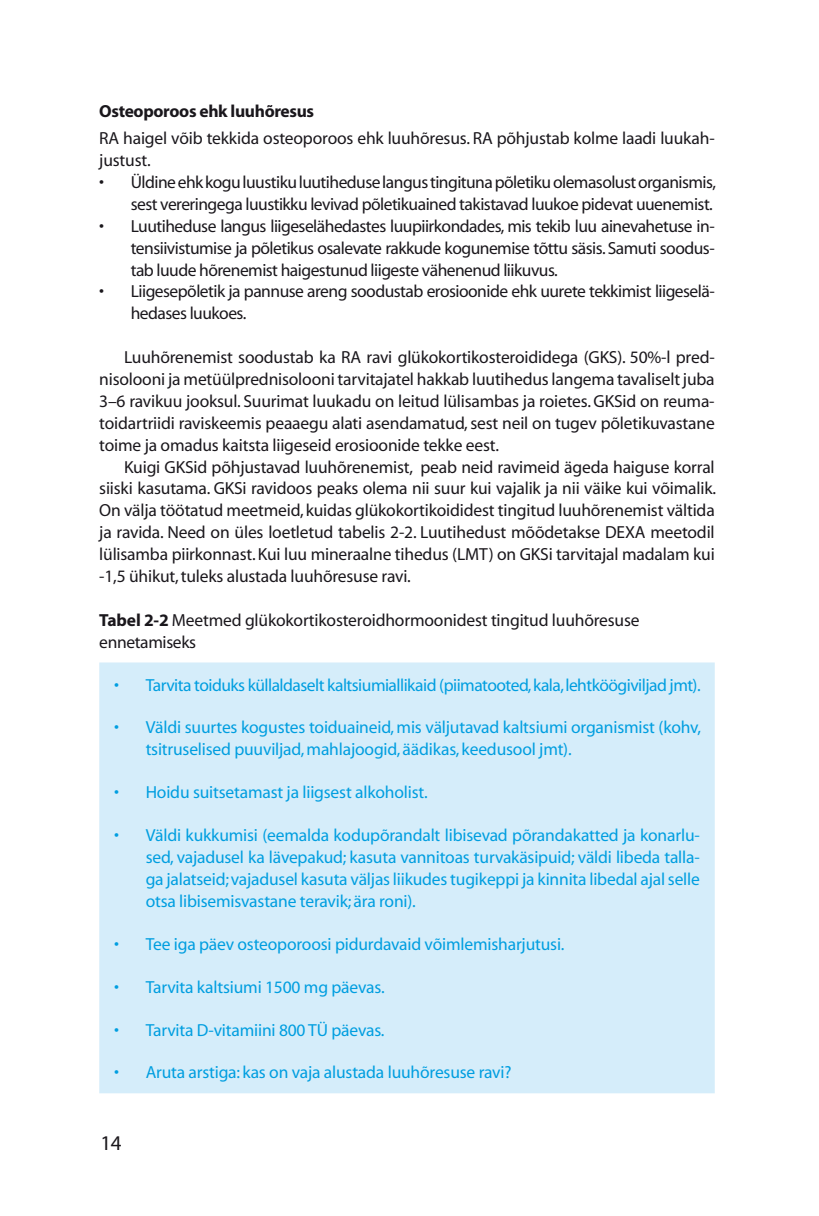
<style>
.page{position:relative;width:819px;height:1216px;background:#fff}
.page>*{position:absolute;margin:0;border:0;box-sizing:border-box;transform-origin:0 0}
.t1{font:21px "Myriad";color:#1a171c}
.t2{font:17.5px/21.9px "Myriad";letter-spacing:-.03em;color:#1a171c;text-align:justify}
.t3{font:17.5px/21.9px "Myriad";letter-spacing:-.01em;color:#009ee0}
.t4{font:17.5px/21.9px "Myriad";letter-spacing:-.01em;color:#1a171c}
.t5{font:17.5px "Myriad";letter-spacing:-.03em;color:#009ee0}
.t6{font:700 17.5px "Myriad";letter-spacing:-.02em;color:#1a171c}
.s1{font-weight:700}
</style>
<div class="page">
<div style="left:99px;top:662px;width:615px;height:431px;background:#d5edfa"></div>
<p class="t6" style="left:99px;top:102px;width:216px">Osteoporoos ehk luuhõresus</p>
<p class="t4" style="left:99px;top:128px;width:617px">RA haigel võib tekkida osteoporoos ehk luuhõresus. RA põhjustab kolme laadi luukah&shy;justust.</p>
<p class="t2" style="left:99px;top:172px;width:618px;text-align:right">• Üldine ehk kogu luustiku luutiheduse langus tingituna põletiku olemasolust organismis, sest vereringega luustikku levivad põletikuained takistavad luukoe pidevat uuenemist.</p>
<p class="t2" style="left:131px;top:216px;width:585px;text-indent:-32px">• Luutiheduse langus liigeselähedastes luupiirkondades, mis tekib luu ainevahetuse in&shy;tensiivistumise ja põletikus osalevate rakkude kogunemise tõttu säsis. Samuti soodus&shy;tab luude hõrenemist haigestunud liigeste vähenenud liikuvus.</p>
<p class="t2" style="left:131px;top:281px;width:585px;text-indent:-32px">• Liigesepõletik ja pannuse areng soodustab erosioonide ehk uurete tekkimist liigeselä&shy;hedases luukoes.</p>
<p class="t2" style="left:99px;top:347px;width:617px;text-indent:25px">Luuhõrenemist soodustab ka RA ravi glükokortikosteroididega (GKS). 50%-l pred&shy;nisolooni ja metüülprednisolooni tarvitajatel hakkab luutihedus langema tavaliselt juba 3–6 ravikuu jooksul. Suurimat luukadu on leitud lülisambas ja roietes. GKSid on reuma&shy;toidartriidi raviskeemis peaaegu alati asendamatud, sest neil on tugev põletikuvastane toime ja omadus kaitsta liigeseid erosioonide tekke eest.</p>
<p class="t2" style="left:99px;top:456px;width:618px;text-indent:25px">Kuigi GKSid põhjustavad luuhõrenemist, peab neid ravimeid ägeda haiguse korral siiski kasutama. GKSi ravidoos peaks olema nii suur kui vajalik ja nii väike kui võimalik.<br>On välja töötatud meetmeid, kuidas glükokortikoididest tingitud luuhõrenemist vältida ja ravida. Need on üles loetletud tabelis 2-2. Luutihedust mõõdetakse DEXA meetodil lülisamba piirkonnast. Kui luu mineraalne tihedus (LMT) on GKSi tarvitajal madalam kui -1,5 ühikut, tuleks alustada luuhõresuse ravi.</p>
<p class="t4" style="left:99px;top:609px;width:542px"><span class="s1">Tabel 2-2</span> Meetmed glükokortikosteroidhormoonidest tingitud luuhõresuse ennetamiseks</p>
<p class="t5" style="left:114px;top:676px;width:588px">• Tarvita toiduks küllaldaselt kaltsiumiallikaid (piimatooted, kala, lehtköögiviljad jmt).</p>
<p class="t3" style="left:146px;top:717px;width:557px;text-indent:-32px">• Väldi suurtes kogustes toiduaineid, mis väljutavad kaltsiumi organismist (kohv, tsitruselised puuviljad, mahlajoogid, äädikas, keedusool jmt).</p>
<p class="t3" style="left:114px;top:782px;width:315px">• Hoidu suitsetamast ja liigsest alkoholist.</p>
<p class="t3" style="left:146px;top:825px;width:555px;text-align:justify;text-indent:-32px">• Väldi kukkumisi (eemalda kodupõrandalt libisevad põrandakatted ja konarlu&shy;sed, vajadusel ka lävepakud; kasuta vannitoas turvakäsipuid; väldi libeda talla&shy;ga jalatseid; vajadusel kasuta väljas liikudes tugikeppi ja kinnita libedal ajal selle otsa libisemisvastane teravik; ära roni).</p>
<p class="t3" style="left:114px;top:933px;width:452px">• Tee iga päev osteoporoosi pidurdavaid võimlemisharjutusi.</p>
<p class="t3" style="left:114px;top:976px;width:272px">• Tarvita kaltsiumi 1500 mg päevas.</p>
<p class="t3" style="left:114px;top:1019px;width:272px">• Tarvita D-vitamiini 800 TÜ päevas.</p>
<p class="t3" style="left:114px;top:1062px;width:399px">• Aruta arstiga: kas on vaja alustada luuhõresuse ravi?</p>
<p class="t1" style="left:100px;top:1131px;width:23px">14</p>
</div>
